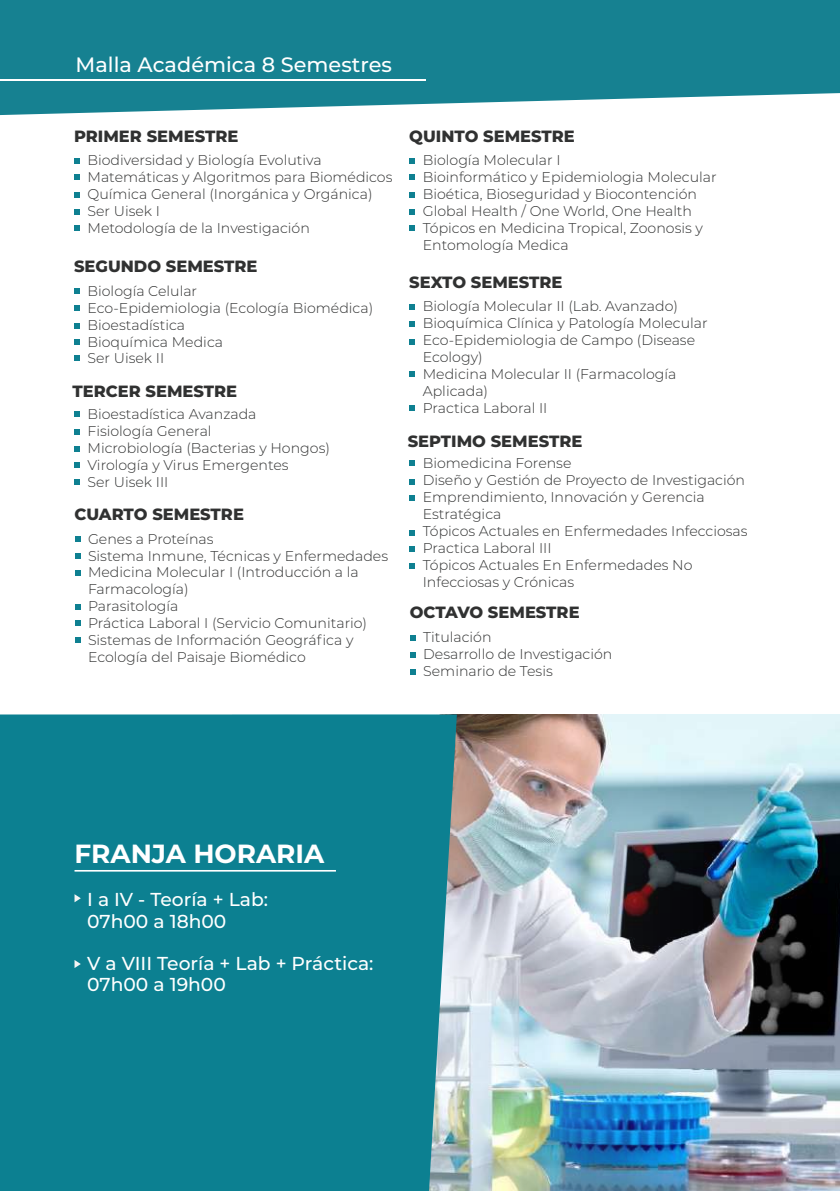
<style>
.page{position:relative;width:840px;height:1191px;background:#fff}
.page>*{position:absolute;margin:0;border:0;box-sizing:border-box;transform-origin:0 0}
.t1{font:700 26.2px "Montserrat";color:#fff}
.t2{font:500 20.8px "Montserrat";color:#fff}
.t3{font:500 18.6px/21.8px "Montserrat";color:#fff}
.t4{font:800 16.2px "Montserrat";color:#303131}
.t5{font:300 14.2px/17px "Montserrat";color:#303131}
</style>
<div class="page">
<svg style="left:74px;top:158px;width:6px;height:5px"></svg>
<svg style="left:409px;top:158px;width:5px;height:5px"></svg>
<svg style="left:74px;top:174px;width:6px;height:6px"></svg>
<svg style="left:409px;top:174px;width:5px;height:6px"></svg>
<svg style="left:74px;top:192px;width:6px;height:6px"></svg>
<svg style="left:409px;top:192px;width:5px;height:6px"></svg>
<svg style="left:74px;top:209px;width:6px;height:6px"></svg>
<svg style="left:409px;top:209px;width:5px;height:6px"></svg>
<svg style="left:74px;top:225px;width:6px;height:6px"></svg>
<svg style="left:409px;top:225px;width:5px;height:6px"></svg>
<svg style="left:74px;top:289px;width:6px;height:5px"></svg>
<svg style="left:409px;top:304px;width:5px;height:5px"></svg>
<svg style="left:74px;top:306px;width:6px;height:5px"></svg>
<svg style="left:409px;top:321px;width:5px;height:5px"></svg>
<svg style="left:74px;top:324px;width:6px;height:5px"></svg>
<svg style="left:409px;top:339px;width:5px;height:5px"></svg>
<svg style="left:74px;top:339px;width:6px;height:5px"></svg>
<svg style="left:74px;top:356px;width:6px;height:5px"></svg>
<svg style="left:409px;top:371px;width:5px;height:5px"></svg>
<svg style="left:409px;top:405px;width:5px;height:5px"></svg>
<svg style="left:74px;top:411px;width:6px;height:5px"></svg>
<svg style="left:409px;top:461px;width:5px;height:5px"></svg>
<svg style="left:74px;top:429px;width:6px;height:6px"></svg>
<svg style="left:409px;top:479px;width:5px;height:5px"></svg>
<svg style="left:74px;top:446px;width:6px;height:5px"></svg>
<svg style="left:409px;top:495px;width:5px;height:6px"></svg>
<svg style="left:74px;top:462px;width:6px;height:6px"></svg>
<svg style="left:409px;top:530px;width:5px;height:5px"></svg>
<svg style="left:74px;top:479px;width:6px;height:5px"></svg>
<svg style="left:409px;top:546px;width:5px;height:6px"></svg>
<svg style="left:409px;top:563px;width:5px;height:5px"></svg>
<svg style="left:75px;top:537px;width:5px;height:5px"></svg>
<svg style="left:410px;top:635px;width:5px;height:6px"></svg>
<svg style="left:75px;top:554px;width:5px;height:5px"></svg>
<svg style="left:410px;top:652px;width:5px;height:6px"></svg>
<svg style="left:75px;top:570px;width:5px;height:5px"></svg>
<svg style="left:410px;top:669px;width:5px;height:5px"></svg>
<svg style="left:75px;top:604px;width:5px;height:5px"></svg>
<svg style="left:75px;top:621px;width:5px;height:5px"></svg>
<svg style="left:75px;top:637px;width:5px;height:6px"></svg>
<svg style="left:0;top:0;width:839px;height:115px;background:#2d8d9b"></svg>
<hr style="left:0;top:80px;width:425px;height:1px;background:#fff">
<img style="left:456px;top:714px;width:383px;height:477px">
<div style="left:0;top:714px;width:456px;height:477px;background:#0c8091"></div>
<svg style="left:74px;top:894px;width:7px;height:8px"></svg>
<svg style="left:74px;top:960px;width:7px;height:8px"></svg>
<hr style="left:74px;top:870px;width:262px;height:1px;background:#fff">
<h2 class="t2" style="left:76px;top:50px;width:317px">Malla Académica 8 Semestres</h2>
<p class="t4" style="left:74px;top:124px;width:166px">PRIMER SEMESTRE</p>
<p class="t4" style="left:409px;top:124px;width:167px">QUINTO SEMESTRE</p>
<p class="t5" style="left:87px;top:151px;width:306px">Biodiversidad y Biología Evolutiva<br>Matemáticas y Algoritmos para Biomédicos<br>Química General (Inorgánica y Orgánica)<br>Ser Uisek I<br>Metodología de la Investigación</p>
<p class="t5" style="left:422px;top:151px;width:295px">Biología Molecular I<br>Bioinformático y Epidemiologia Molecular Bioética, Bioseguridad y Biocontención Global Health / One World, One Health Tópicos en Medicina Tropical, Zoonosis y Entomología Medica</p>
<p class="t4" style="left:74px;top:255px;width:185px">SEGUNDO SEMESTRE</p>
<p class="t5" style="left:87px;top:282px;width:287px">Biología Celular<br>Eco-Epidemiologia (Ecología Biomédica)<br>Bioestadística<br>Bioquímica Medica<br>Ser Uisek II</p>
<p class="t4" style="left:72px;top:379px;width:166px">TERCER SEMESTRE</p>
<p class="t5" style="left:87px;top:405px;width:244px">Bioestadística Avanzada<br>Fisiología General<br>Microbiología (Bacterias y Hongos)<br>Virología y Virus Emergentes<br>Ser Uisek III</p>
<p class="t4" style="left:74px;top:502px;width:171px">CUARTO SEMESTRE</p>
<p class="t5" style="left:88px;top:529px;width:301px">Genes a Proteínas<br>Sistema Inmune, Técnicas y Enfermedades<br>Medicina Molecular I (Introducción a la<br>Farmacología)<br>Parasitología<br>Práctica Laboral I (Servicio Comunitario)<br>Sistemas de Información Geográfica y<br>Ecología del Paisaje Biomédico</p>
<p class="t4" style="left:409px;top:270px;width:155px">SEXTO SEMESTRE</p>
<p class="t5" style="left:422px;top:297px;width:286px">Biología Molecular II (Lab. Avanzado)<br>Bioquímica Clínica y Patología Molecular<br>Eco-Epidemiologia de Campo (Disease<br>Ecology)<br>Medicina Molecular II (Farmacología<br>Aplicada)<br>Practica Laboral II</p>
<p class="t4" style="left:407px;top:429px;width:176px">SEPTIMO SEMESTRE</p>
<p class="t5" style="left:422px;top:454px;width:326px">Biomedicina Forense<br>Diseño y Gestión de Proyecto de Investigación<br>Emprendimiento, Innovación y Gerencia<br>Estratégica<br>Tópicos Actuales en Enfermedades Infecciosas<br>Practica Laboral III<br>Tópicos Actuales En Enfermedades No<br>Infecciosas y Crónicas</p>
<p class="t4" style="left:409px;top:601px;width:171px">OCTAVO SEMESTRE</p>
<p class="t5" style="left:423px;top:628px;width:190px">Titulación<br>Desarrollo de Investigación<br>Seminario de Tesis</p>
<h1 class="t1" style="left:74px;top:835px;width:251px">FRANJA HORARIA</h1>
<h3 class="t3" style="left:87px;top:888px;width:182px">I a IV - Teoría + Lab:<br>07h00 a 18h00</h3>
<h3 class="t3" style="left:87px;top:951px;width:287px">V a VIII Teoría + Lab + Práctica:<br>07h00 a 19h00</h3>
</div>
